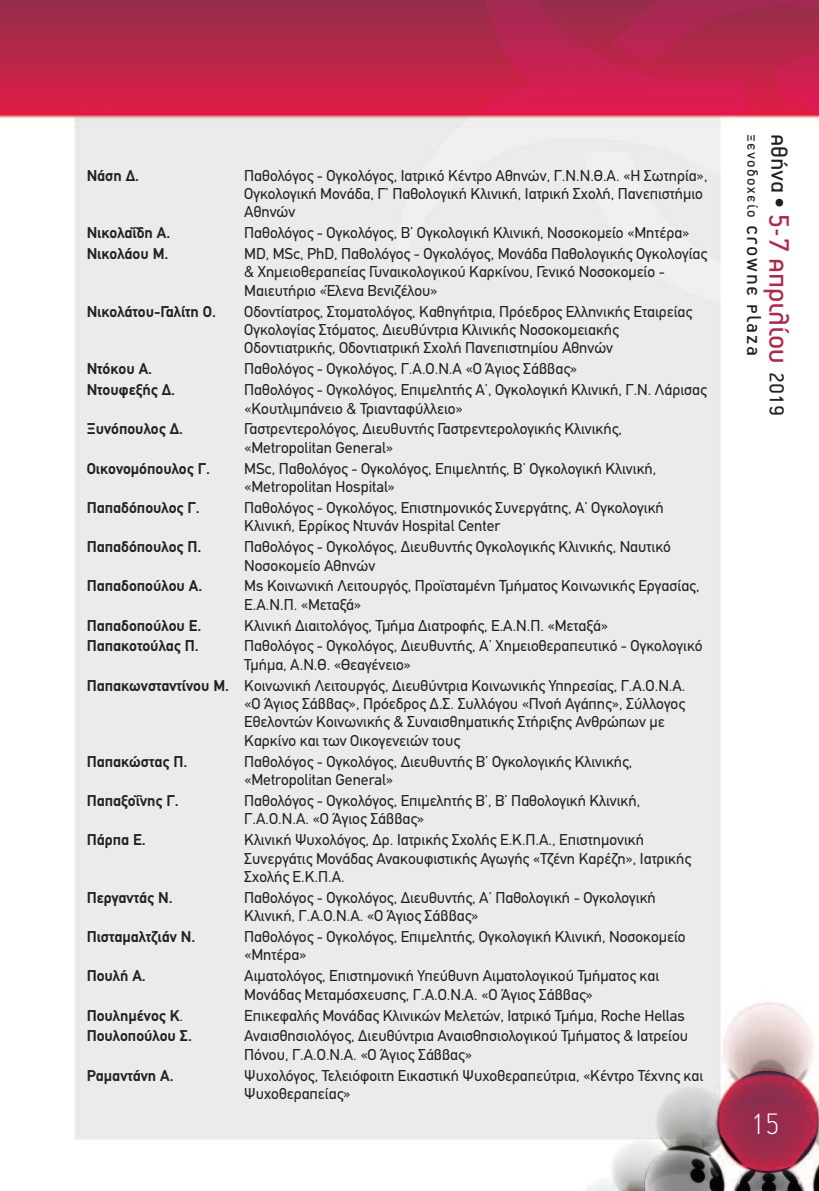
<style>
.page{position:relative;width:819px;height:1191px;background:#fff}
.page>*{position:absolute;margin:0;border:0;box-sizing:border-box;transform-origin:0 0}
.t1{font:100 33.25px "PF Premier Display";color:#fff}
.t2{font:31.5px "PF Premier Display";color:#ae294b}
.t3{font:22.57px "PF Premier Display";letter-spacing:.085em;color:#231f20}
.t4{font:15.75px/18.4px "PF Din Text";color:#231f20}
.t5{font:700 15.75px "PF Din Text";color:#231f20}
.s1{font-weight:700}
.s2{font-weight:400}
.s3{font-size:16.8px}
.s4{font-size:25.9px;color:#231f20}
.s5{font-size:22.57px;color:#231f20}
</style>
<div class="page">
<img style="left:0;top:0;width:819px;height:1191px">
<p class="t5" style="left:87px;top:166px;width:54px">Νάση Δ.</p>
<p class="t4" style="left:244px;top:166px;width:464px">Παθολόγος - Ογκολόγος, Ιατρικό Κέντρο Αθηνών, Γ.Ν.Ν.Θ.Α. «Η Σωτηρία»,<br>Ογκολογική Μονάδα, Γ’ Παθολογική Κλινική, Ιατρική Σχολή, Πανεπιστήμιο<br>Αθηνών</p>
<p class="t5" style="left:87px;top:223px;width:85px">Νικολαΐδη Α.</p>
<p class="t4" style="left:244px;top:224px;width:447px">Παθολόγος - Ογκολόγος, Β’ Ογκολογική Κλινική, Νοσοκομείο «Μητέρα»</p>
<p class="t5" style="left:87px;top:244px;width:83px">Νικολάου Μ.</p>
<p class="t4" style="left:244px;top:244px;width:464px">MD, MSc, PhD, Παθολόγος - Ογκολόγος, Μονάδα Παθολογικής Ογκολογίας &amp; Χημειοθεραπείας Γυναικολογικού Καρκίνου, Γενικό Νοσοκομείο -<br>Μαιευτήριο «Έλενα Βενιζέλου»</p>
<p class="t5" style="left:87px;top:302px;width:131px">Νικολάτου-Γαλίτη Ο.</p>
<p class="t4" style="left:244px;top:302px;width:449px">Οδοντίατρος, Στοματολόγος, Καθηγήτρια, Πρόεδρος Ελληνικής Εταιρείας<br>Ογκολογίας Στόματος, Διευθύντρια Κλινικής Νοσοκομειακής<br>Οδοντιατρικής, Οδοντιατρική Σχολή Πανεπιστημίου Αθηνών</p>
<p class="t5" style="left:87px;top:360px;width:67px">Ντόκου Α.</p>
<p class="t4" style="left:244px;top:360px;width:334px">Παθολόγος - Ογκολόγος, Γ.Α.Ο.Ν.Α «Ο Άγιος Σάββας»</p>
<p class="t5" style="left:87px;top:380px;width:90px">Ντουφεξής Δ.</p>
<p class="t4" style="left:244px;top:381px;width:464px">Παθολόγος - Ογκολόγος, Επιμελητής Α’, Ογκολογική Κλινική, Γ.Ν. Λάρισας «Κουτλιμπάνειο &amp; Τριανταφύλλειο»</p>
<p class="t5" style="left:87px;top:420px;width:98px">Ξυνόπουλος Δ.</p>
<p class="t4" style="left:244px;top:420px;width:379px">Γαστρεντερολόγος, Διευθυντής Γαστρεντερολογικής Κλινικής, «Metropolitan General»</p>
<p class="t5" style="left:87px;top:459px;width:125px">Οικονομόπουλος Γ.</p>
<p class="t4" style="left:244px;top:459px;width:413px">MSc, Παθολόγος - Ογκολόγος, Επιμελητής, Β’ Ογκολογική Κλινική, «Metropolitan Hospital»</p>
<p class="t5" style="left:87px;top:498px;width:115px">Παπαδόπουλος Γ.</p>
<p class="t4" style="left:244px;top:498px;width:421px">Παθολόγος - Ογκολόγος, Επιστημονικός Συνεργάτης, Α’ Ογκολογική<br>Κλινική, Ερρίκος Ντυνάν Hospital Center</p>
<p class="t5" style="left:87px;top:537px;width:116px">Παπαδόπουλος Π.</p>
<p class="t4" style="left:244px;top:537px;width:428px">Παθολόγος - Ογκολόγος, Διευθυντής Ογκολογικής Κλινικής, Ναυτικό<br>Νοσοκομείο Αθηνών</p>
<p class="t5" style="left:87px;top:577px;width:117px">Παπαδοπούλου Α.</p>
<p class="t4" style="left:244px;top:577px;width:457px">Ms Κοινωνική Λειτουργός, Προϊσταμένη Τμήματος Κοινωνικής Εργασίας,<br>Ε.Α.Ν.Π. «Μεταξά»</p>
<p class="t5" style="left:87px;top:616px;width:116px">Παπαδοπούλου Ε.</p>
<p class="t4" style="left:244px;top:616px;width:365px">Κλινική Διαιτολόγος, Τμήμα Διατροφής, Ε.Α.Ν.Π. «Μεταξά»</p>
<p class="t5" style="left:87px;top:637px;width:114px">Παπακοτούλας Π.</p>
<p class="t4" style="left:244px;top:637px;width:460px">Παθολόγος - Ογκολόγος, Διευθυντής, Α’ Χημειοθεραπευτικό - Ογκολογικό<br>Τμήμα, Α.Ν.Θ. «Θεαγένειο»</p>
<p class="t4" style="left:244px;top:676px;width:442px;text-indent:-157px"><span class="s1">Παπακωνσταντίνου Μ.</span> Κοινωνική Λειτουργός, Διευθύντρια Κοινωνικής Υπηρεσίας, Γ.Α.Ο.Ν.Α. «Ο Άγιος Σάββας», Πρόεδρος Δ.Σ. Συλλόγου «Πνοή Αγάπης», Σύλλογος Εθελοντών Κοινωνικής &amp; Συναισθηματικής Στήριξης Ανθρώπων με Καρκίνο και των Οικογενειών τους</p>
<p class="t5" style="left:87px;top:752px;width:102px">Παπακώστας Π.</p>
<p class="t4" style="left:244px;top:752px;width:389px">Παθολόγος - Ογκολόγος, Διευθυντής Β’ Ογκολογικής Κλινικής, «Metropolitan General»</p>
<p class="t5" style="left:87px;top:791px;width:94px">Παπαξοΐνης Γ.</p>
<p class="t4" style="left:244px;top:791px;width:397px">Παθολόγος - Ογκολόγος, Επιμελητής Β’, Β’ Παθολογική Κλινική,<br>Γ.Α.Ο.Ν.Α. «Ο Άγιος Σάββας»</p>
<p class="t5" style="left:87px;top:830px;width:61px">Πάρπα Ε.</p>
<p class="t4" style="left:244px;top:830px;width:448px">Κλινική Ψυχολόγος, Δρ. Ιατρικής Σχολής Ε.Κ.Π.Α., Επιστημονική<br>Συνεργάτις Μονάδας Ανακουφιστικής Αγωγής «Τζένη Καρέζη», Ιατρικής<br>Σχολής Ε.Κ.Π.Α.</p>
<p class="t5" style="left:87px;top:888px;width:87px">Περγαντάς Ν.</p>
<p class="t4" style="left:244px;top:888px;width:413px">Παθολόγος - Ογκολόγος, Διευθυντής, Α’ Παθολογική - Ογκολογική<br>Κλινική, Γ.Α.Ο.Ν.Α. «Ο Άγιος Σάββας»</p>
<p class="t5" style="left:87px;top:927px;width:110px">Πισταμαλτζιάν Ν.</p>
<p class="t4" style="left:244px;top:927px;width:443px">Παθολόγος - Ογκολόγος, Επιμελητής, Ογκολογική Κλινική, Νοσοκομείο «Μητέρα»</p>
<p class="t5" style="left:87px;top:966px;width:61px">Πουλή Α.</p>
<p class="t4" style="left:244px;top:966px;width:416px">Αιματολόγος, Επιστημονική Υπεύθυνη Αιματολογικού Τμήματος και<br>Μονάδας Μεταμόσχευσης, Γ.Α.Ο.Ν.Α. «Ο Άγιος Σάββας»</p>
<p class="t5" style="left:87px;top:1006px;width:98px">Πουλημένος Κ<span class="s2">.</span></p>
<p class="t4" style="left:244px;top:1006px;width:442px">Επικεφαλής Μονάδας Κλινικών Μελετών, Ιατρικό Τμήμα, Roche Hellas</p>
<p class="t5" style="left:87px;top:1026px;width:107px">Πουλοπούλου Σ.</p>
<p class="t4" style="left:244px;top:1027px;width:445px">Αναισθησιολόγος, Διευθύντρια Αναισθησιολογικού Τμήματος &amp; Ιατρείου<br>Πόνου, Γ.Α.Ο.Ν.Α. «Ο Άγιος Σάββας»</p>
<p class="t5" style="left:87px;top:1066px;width:88px">Ραμαντάνη Α.</p>
<p class="t4" style="left:244px;top:1066px;width:460px">Ψυχολόγος, Τελειόφοιτη Εικαστική Ψυχοθεραπεύτρια, «Κέντρο Τέχνης και<br>Ψυχοθεραπείας»</p>
<h3 class="t3" style="left:762px;top:134px;width:223px;rotate:90deg"><span class="s3">Ξενοδοχείο</span> Crowne Plaza</h3>
<h2 class="t2" style="left:791px;top:134px;width:283px;rotate:90deg"><span class="s4">Αθήνα •</span> 5-7 Απριλίου <span class="s5">2019</span></h2>
<h1 class="t1" style="left:751px;top:1111px;width:31px">15</h1>
</div>
